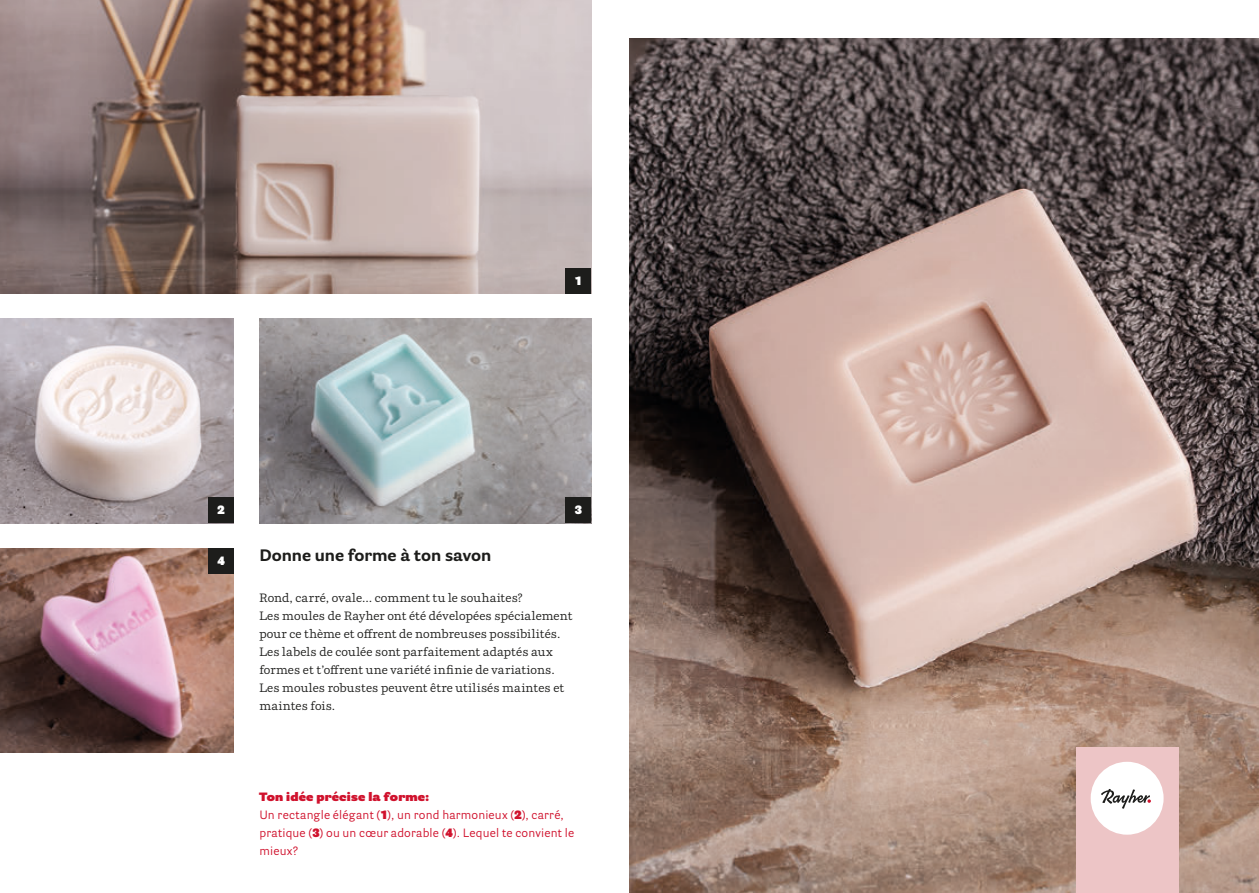
<style>
.page{position:relative;width:1259px;height:893px;background:#fff}
.page>*{position:absolute;margin:0;border:0;box-sizing:border-box;transform-origin:0 0}
.t1{font:700 16.5px "Parry Grotesque Pro";letter-spacing:-.005em;color:#1d1d1b}
.t2{font:12px/18px "Parry Pro";letter-spacing:.01em;color:#1d1d1b}
.t3{font:12px/18px "Parry Grotesque Pro";letter-spacing:.015em;color:#d0122d}
.t4{font:900 12px "Parry Grotesque Pro";color:#fff}
.s1{font-weight:900}
</style>
<div class="page">
<img style="left:0;top:549px;width:234px;height:204px">
<img style="left:259px;top:319px;width:332px;height:204px">
<img style="left:0;top:319px;width:234px;height:204px">
<img style="left:0;top:0;width:591px;height:293px">
<img style="left:629px;top:38px;width:630px;height:855px">
<div style="left:566px;top:268px;width:25px;height:25px;background:#1d1d1b"></div>
<div style="left:566px;top:497px;width:25px;height:26px;background:#1d1d1b"></div>
<div style="left:208px;top:497px;width:26px;height:26px;background:#1d1d1b"></div>
<div style="left:208px;top:549px;width:26px;height:25px;background:#1d1d1b"></div>
<div style="left:1076px;top:747px;width:102px;height:146px;background:#edc5c6"></div>
<div style="left:1090px;top:762px;width:73px;height:73px;background:#fff;border-radius:50%"></div>
<svg style="left:1101px;top:789px;width:50px;height:20px"></svg>
<p class="t4" style="left:575px;top:272px;width:8px">1</p>
<p class="t4" style="left:217px;top:501px;width:9px">2</p>
<p class="t4" style="left:575px;top:501px;width:9px">3</p>
<p class="t4" style="left:217px;top:552px;width:9px">4</p>
<h1 class="t1" style="left:259px;top:544px;width:234px">Donne une forme à ton savon</h1>
<p class="t2" style="left:259px;top:588px;width:315px">Rond, carré, ovale… comment tu le souhaites?<br>Les moules de Rayher ont été dévelopées spécialement pour ce thème et offrent de nombreuses possibilités.<br>Les labels de coulée sont parfaitement adaptés aux formes et t’offrent une variété infinie de variations.<br>Les moules robustes peuvent être utilisés maintes et maintes fois.</p>
<p class="t3" style="left:259px;top:787px;width:316px"><span class="s1">Ton idée précise la forme:<br></span>Un rectangle élégant (<span class="s1">1</span>), un rond harmonieux (<span class="s1">2</span>), carré, pratique (<span class="s1">3</span>) ou un cœur adorable (<span class="s1">4</span>). Lequel te convient le mieux?</p>
</div>
